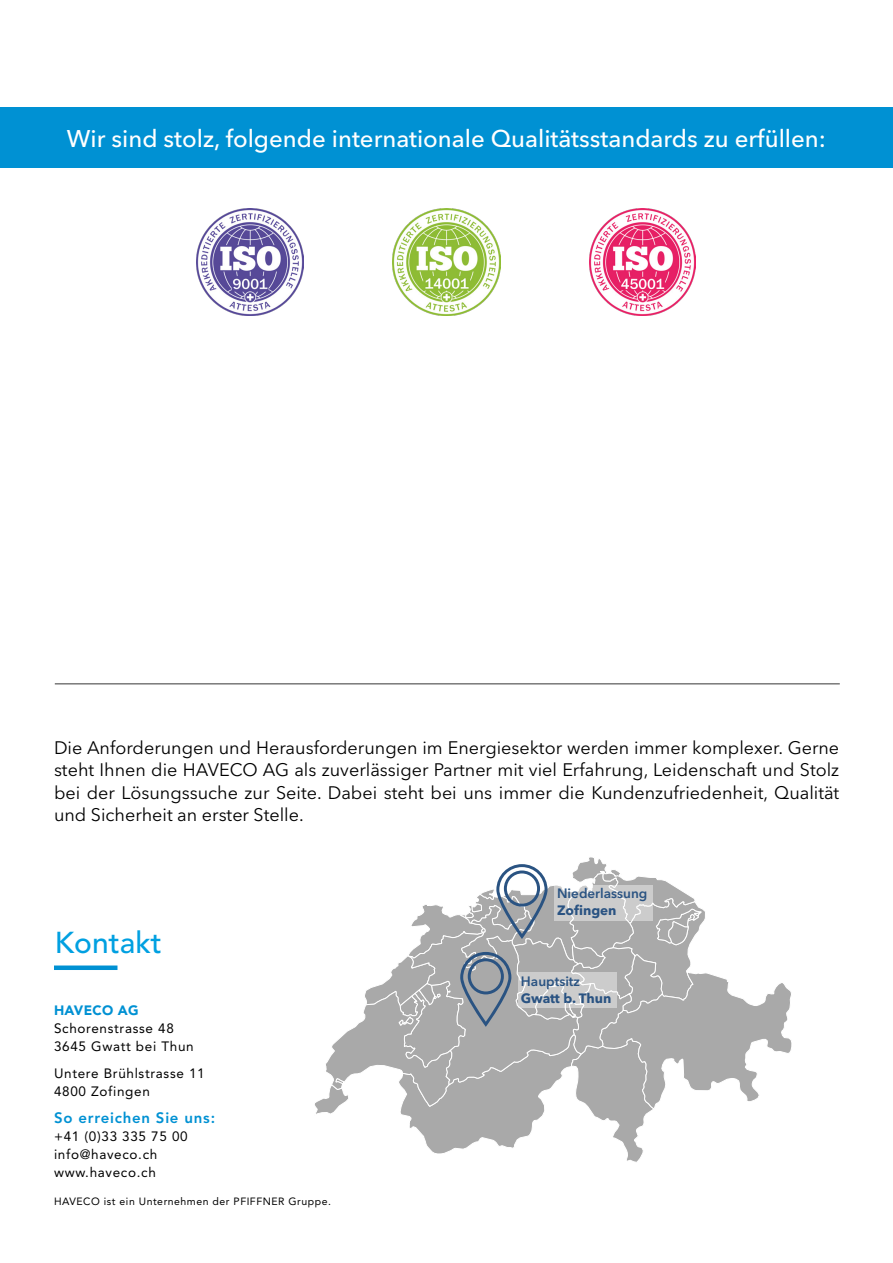
<style>
.page{position:relative;width:893px;height:1263px;background:#fff}
.page>*{position:absolute;margin:0;border:0;box-sizing:border-box;transform-origin:0 0}
.t1{font:500 30px "Avenir LT Std";color:#00a0e1}
.t2{font:500 24px "Avenir Next W1 G";color:#fff}
.t3{font:18px/22.5px "Avenir Next W1 G";color:#000;text-align:justify}
.t4{font:800 15px "Avenir LT Std";letter-spacing:.05em;color:#0091d3}
.t5{font:13.5px/18px "Avenir LT Std";letter-spacing:.05em;color:#000}
.t6{font:600 13.5px "Avenir Next W1 G";color:#2a5382}
.t7{font:700 13.5px "Avenir Next W1 G";color:#2a5382}
.t8{font:900 13.5px "Avenir LT Std";letter-spacing:.02em;color:#0091d3}
.t9{font:10.5px "Avenir LT Std";letter-spacing:.05em;color:#000}
</style>
<div class="page">
<div style="left:54px;top:965px;width:63px;height:5px;background:#0091d3"></div>
<img style="left:589px;top:209px;width:102px;height:85px">
<img style="left:393px;top:209px;width:107px;height:107px">
<img style="left:197px;top:209px;width:107px;height:107px">
<div style="left:0;top:107px;width:893px;height:61px;background:#0091d3"></div>
<hr style="left:55px;top:683px;width:785px;height:1px;background:#000">
<svg style="left:599px;top:238px;width:194px;height:447px"></svg>
<svg style="left:314px;top:857px;width:478px;height:305px"></svg>
<svg style="left:554px;top:885px;width:98px;height:36px;background:#d0d0d0"></svg>
<svg style="left:518px;top:972px;width:98px;height:35px;background:#d0d0d0"></svg>
<h2 class="t2" style="left:67px;top:124px;width:761px">Wir sind stolz, folgende internationale Qualitätsstandards zu erfüllen:</h2>
<p class="t3" style="left:54px;top:736px;width:787px">Die Anforderungen und Herausforderungen im Energiesektor werden immer komplexer. Gerne steht Ihnen die HAVECO AG als zuverlässiger Partner mit viel Erfahrung, Leidenschaft und Stolz bei der Lösungssuche zur Seite. Dabei steht bei uns immer die Kundenzufriedenheit, Qualität und Sicherheit an erster Stelle.</p>
<h1 class="t1" style="left:55px;top:925px;width:109px">Kontakt</h1>
<p class="t8" style="left:54px;top:1002px;width:86px">HAVECO AG</p>
<p class="t5" style="left:54px;top:1019px;width:141px">Schorenstrasse 48<br>3645 Gwatt bei Thun</p>
<p class="t5" style="left:54px;top:1064px;width:152px">Untere Brühlstrasse 11<br>4800 Zofingen</p>
<p class="t4" style="left:54px;top:1109px;width:163px">So erreichen Sie uns:</p>
<p class="t5" style="left:54px;top:1127px;width:135px">+41 (0)33 335 75 00 info@haveco.ch www.haveco.ch</p>
<p class="t9" style="left:54px;top:1195px;width:278px">HAVECO ist ein Unternehmen der PFIFFNER Gruppe.</p>
<p class="t6" style="left:557px;top:885px;width:92px">Niederlassung</p>
<p class="t7" style="left:557px;top:902px;width:61px">Zofingen</p>
<p class="t6" style="left:521px;top:973px;width:61px">Hauptsitz</p>
<p class="t7" style="left:521px;top:989px;width:92px">Gwatt b. Thun</p>
</div>
